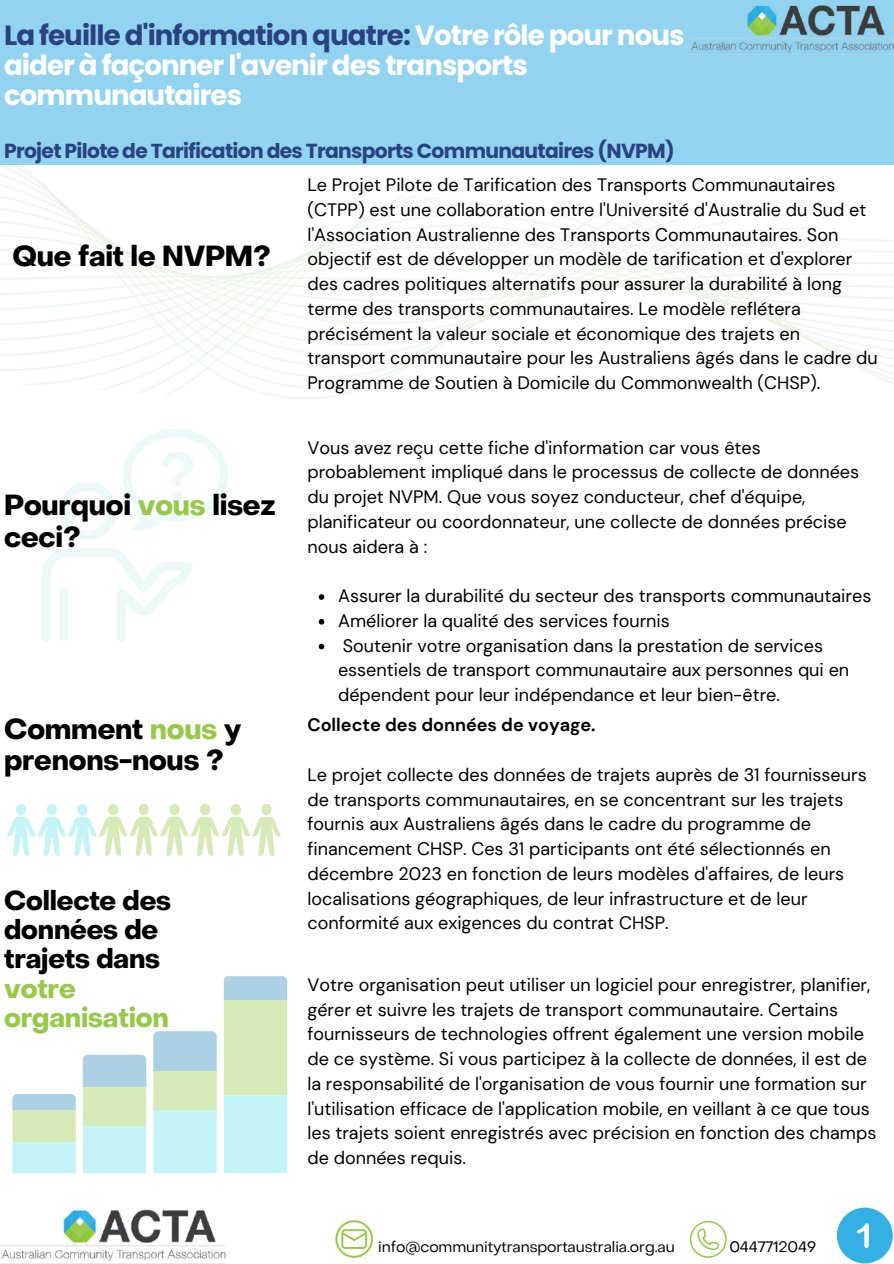
<style>
.page{position:relative;width:894px;height:1264px;background:#fff}
.page>*{position:absolute;margin:0;border:0;box-sizing:border-box;transform-origin:0 0}
.t1{font:700 28.5px/31.5px "Object Sans";letter-spacing:-.005em;color:#000}
.t2{font:700 27.6px/30.3px "Poppins";letter-spacing:-.035em;color:#fff}
.t3{font:700 27px/29.2px "Object Sans";letter-spacing:-.005em;color:#000}
.t4{font:700 27px/29.2px "Object Sans";letter-spacing:-.005em;color:#97c948}
.t5{font:700 20.25px "Poppins";letter-spacing:-.035em;color:#2a4280}
.t6{font:18px/24.8px "DM Sans";color:#000}
.t7{font:700 18px "DM Sans";color:#000}
.t8{font:15px "Object Sans";letter-spacing:-.005em;color:#000}
.s1{color:#2a4280}
.s2{color:#97c948}
</style>
<div class="page">
<div style="left:0;top:0;width:893px;height:165px;background:#92d4f0"></div>
<img style="left:689px;top:5px;width:204px;height:48px">
<img style="left:0;top:164px;width:893px;height:235px">
<div style="left:836px;top:1207px;width:56px;height:56px;background:#35b0e4;border-radius:50%"></div>
<svg style="left:857px;top:1223px;width:11px;height:24px"></svg>
<svg style="left:7px;top:804px;width:243px;height:51px"></svg>
<svg style="left:12px;top:1094px;width:64px;height:78px;background:#c7e9d8"></svg>
<svg style="left:83px;top:1054px;width:63px;height:118px;background:#c4e7dc"></svg>
<svg style="left:153px;top:1031px;width:64px;height:141px;background:#c3e7df"></svg>
<svg style="left:224px;top:976px;width:63px;height:196px;background:#caead5"></svg>
<svg style="left:335px;top:1220px;width:37px;height:37px"></svg>
<svg style="left:689px;top:1220px;width:37px;height:37px"></svg>
<img style="left:0;top:1209px;width:225px;height:53px">
<svg style="left:42px;top:429px;width:186px;height:212px"></svg>
<svg style="left:318px;top:594px;width:6px;height:6px"></svg>
<svg style="left:318px;top:619px;width:6px;height:5px"></svg>
<svg style="left:318px;top:643px;width:6px;height:6px"></svg>
<h2 class="t2" style="left:4px;top:20px;width:681px"><span class="s1">La feuille d'information quatre:</span> Votre rôle pour nous aider à façonner l'avenir des transports communautaires</h2>
<p class="t5" style="left:4px;top:137px;width:671px">Projet Pilote de Tarification des Transports Communautaires (NVPM)</p>
<h1 class="t1" style="left:12px;top:243px;width:260px">Que fait le NVPM?</h1>
<h1 class="t1" style="left:4px;top:492px;width:273px">Pourquoi <span class="s2">vous</span> lisez ceci?</h1>
<h1 class="t1" style="left:4px;top:715px;width:239px">Comment <span class="s2">nous</span> y prenons-nous ?</h1>
<h3 class="t3" style="left:4px;top:888px;width:168px">Collecte des données de trajets dans</h3>
<h3 class="t4" style="left:4px;top:976px;width:166px">votre organisation</h3>
<p class="t6" style="left:307px;top:173px;width:571px">Le Projet Pilote de Tarification des Transports Communautaires (CTPP) est une collaboration entre l'Université d'Australie du Sud et l'Association Australienne des Transports Communautaires. Son objectif est de développer un modèle de tarification et d'explorer des cadres politiques alternatifs pour assurer la durabilité à long terme des transports communautaires. Le modèle reflétera précisément la valeur sociale et économique des trajets en transport communautaire pour les Australiens âgés dans le cadre du Programme de Soutien à Domicile du Commonwealth (CHSP).</p>
<p class="t6" style="left:307px;top:435px;width:553px">Vous avez reçu cette fiche d'information car vous êtes probablement impliqué dans le processus de collecte de données du projet NVPM. Que vous soyez conducteur, chef d'équipe, planificateur ou coordonnateur, une collecte de données précise nous aidera à :</p>
<p class="t6" style="left:338px;top:583px;width:534px">Assurer la durabilité du secteur des transports communautaires Améliorer la qualité des services fournis<br>Soutenir votre organisation dans la prestation de services essentiels de transport communautaire aux personnes qui en dépendent pour leur indépendance et leur bien-être.</p>
<p class="t7" style="left:307px;top:713px;width:289px">Collecte des données de voyage.</p>
<p class="t6" style="left:307px;top:762px;width:560px">Le projet collecte des données de trajets auprès de 31 fournisseurs de transports communautaires, en se concentrant sur les trajets fournis aux Australiens âgés dans le cadre du programme de financement CHSP. Ces 31 participants ont été sélectionnés en décembre 2023 en fonction de leurs modèles d'affaires, de leurs localisations géographiques, de leur infrastructure et de leur conformité aux exigences du contrat CHSP.</p>
<p class="t6" style="left:307px;top:972px;width:570px">Votre organisation peut utiliser un logiciel pour enregistrer, planifier, gérer et suivre les trajets de transport communautaire. Certains fournisseurs de technologies offrent également une version mobile de ce système. Si vous participez à la collecte de données, il est de la responsabilité de l'organisation de vous fournir une formation sur l'utilisation efficace de l'application mobile, en veillant à ce que tous les trajets soient enregistrés avec précision en fonction des champs de données requis.</p>
<p class="t8" style="left:378px;top:1240px;width:298px">info@communitytransportaustralia.org.au</p>
<p class="t8" style="left:729px;top:1240px;width:88px">0447712049</p>
</div>
